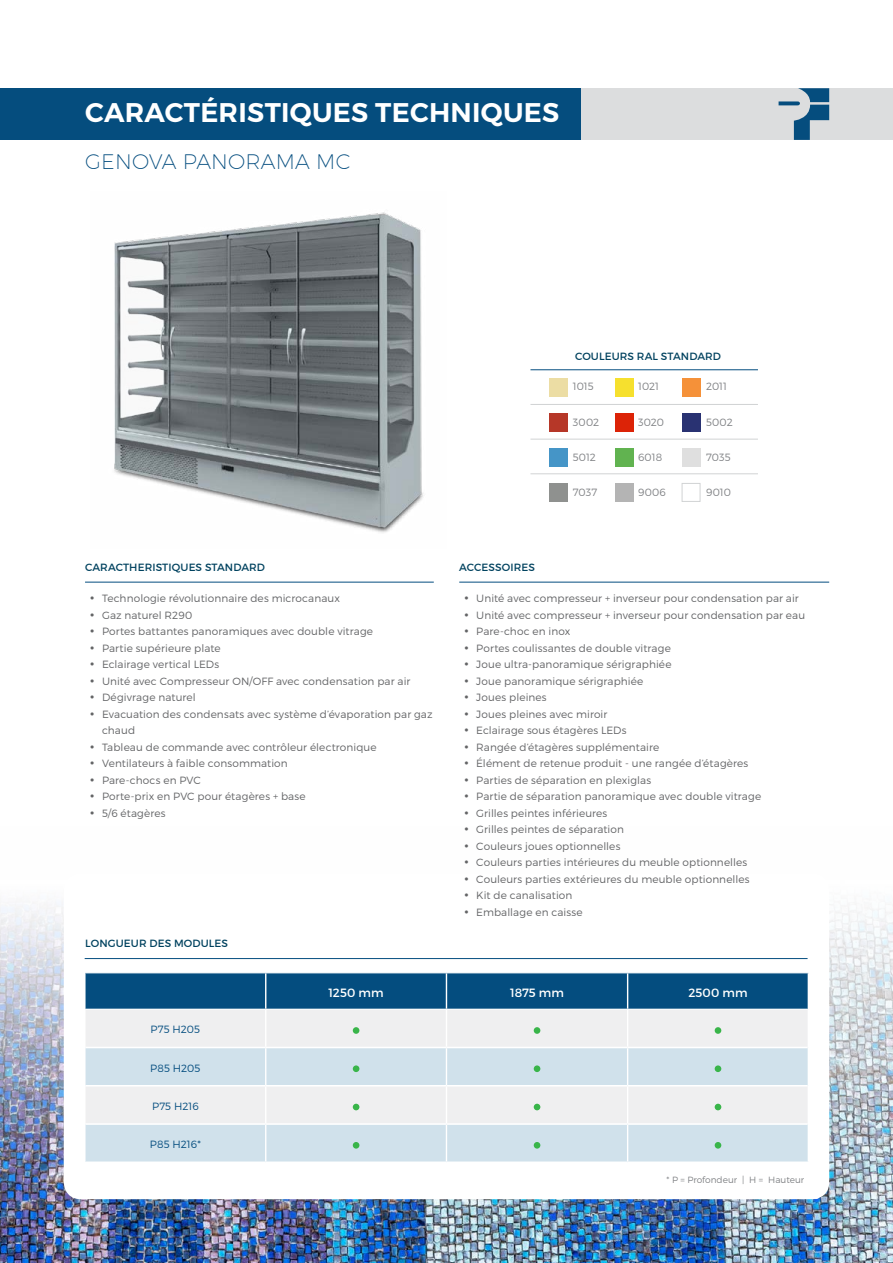
<style>
.page{position:relative;width:893px;height:1263px;background:#fff}
.page>*{position:absolute;margin:0;border:0;box-sizing:border-box;transform-origin:0 0}
.t1{font:600 27px "Montserrat";color:#fff}
.t2{font:200 21px "Montserrat";letter-spacing:.01em;color:#044d7f}
.t3{font:12px "Montserrat";letter-spacing:.005em;color:#fff}
.t4{font:300 10.5px/16.5px "Montserrat";letter-spacing:.01em;color:#636466}
.t5{font:10.5px "Montserrat";letter-spacing:.005em;color:#00425f}
.t6{font:300 10.5px "Montserrat";color:#808285}
.t7{font:300 10.5px "Montserrat";letter-spacing:.005em;color:#044d7f}
.t8{font:300 9px "Montserrat";color:#808285}
.s1{font-family:"Futura BT"}
</style>
<div class="page">
<img style="left:0;top:904px;width:893px;height:359px">
<div style="left:64px;top:873px;width:765px;height:326px;background:#fff;border-radius:17px"></div>
<div style="left:360px;top:88px;width:533px;height:52px;background:#dcddde"></div>
<div style="left:0;top:88px;width:580px;height:52px;background:#054d7e"></div>
<div style="left:86px;top:973px;width:722px;height:36px;background:#044d7f"></div>
<div style="left:86px;top:1010px;width:722px;height:37px;background:#efeff0"></div>
<svg style="left:86px;top:1048px;width:722px;height:113px;fill:#d0e1eb"></svg>
<hr style="left:265px;top:973px;width:1px;height:36px;background:#fff">
<hr style="left:265px;top:1010px;width:1px;height:37px;background:#fff">
<hr style="left:446px;top:973px;width:1px;height:36px;background:#fff">
<hr style="left:446px;top:1010px;width:1px;height:37px;background:#fff">
<hr style="left:627px;top:973px;width:1px;height:36px;background:#fff">
<hr style="left:627px;top:1010px;width:1px;height:37px;background:#fff">
<hr style="left:265px;top:1048px;width:1px;height:37px;background:#fff">
<hr style="left:446px;top:1048px;width:1px;height:37px;background:#fff">
<hr style="left:627px;top:1048px;width:1px;height:37px;background:#fff">
<hr style="left:85px;top:1085px;width:181px;height:1px;background:#fff">
<hr style="left:266px;top:1085px;width:180px;height:1px;background:#fff">
<hr style="left:446px;top:1085px;width:182px;height:1px;background:#fff">
<hr style="left:628px;top:1085px;width:180px;height:1px;background:#fff">
<hr style="left:265px;top:1086px;width:1px;height:37px;background:#fff">
<hr style="left:446px;top:1086px;width:1px;height:37px;background:#fff">
<hr style="left:627px;top:1086px;width:1px;height:37px;background:#fff">
<hr style="left:85px;top:1123px;width:181px;height:2px;background:#fff">
<hr style="left:266px;top:1123px;width:180px;height:2px;background:#fff">
<hr style="left:446px;top:1123px;width:182px;height:2px;background:#fff">
<hr style="left:628px;top:1123px;width:180px;height:2px;background:#fff">
<hr style="left:265px;top:1125px;width:1px;height:36px;background:#fff">
<hr style="left:446px;top:1125px;width:1px;height:36px;background:#fff">
<hr style="left:627px;top:1125px;width:1px;height:36px;background:#fff">
<div style="left:353px;top:1027px;width:6px;height:7px;background:#39b54a;border-radius:50%"></div>
<div style="left:534px;top:1027px;width:6px;height:7px;background:#39b54a;border-radius:50%"></div>
<div style="left:715px;top:1027px;width:6px;height:7px;background:#39b54a;border-radius:50%"></div>
<div style="left:353px;top:1065px;width:6px;height:7px;background:#39b54a;border-radius:50%"></div>
<div style="left:534px;top:1065px;width:6px;height:7px;background:#39b54a;border-radius:50%"></div>
<div style="left:715px;top:1065px;width:6px;height:7px;background:#39b54a;border-radius:50%"></div>
<svg style="left:353px;top:1104px;width:6px;height:6px"></svg>
<svg style="left:534px;top:1104px;width:6px;height:6px"></svg>
<svg style="left:715px;top:1104px;width:6px;height:6px"></svg>
<svg style="left:353px;top:1142px;width:6px;height:6px"></svg>
<svg style="left:534px;top:1142px;width:6px;height:6px"></svg>
<svg style="left:715px;top:1142px;width:6px;height:6px"></svg>
<div style="left:550px;top:378px;width:18px;height:18px;background:#ecdda4"></div>
<div style="left:550px;top:413px;width:18px;height:18px;background:#b63728"></div>
<div style="left:550px;top:448px;width:18px;height:18px;background:#4595c7"></div>
<div style="left:550px;top:483px;width:18px;height:18px;background:#8f918f"></div>
<div style="left:615px;top:378px;width:18px;height:18px;background:#f6e02e"></div>
<div style="left:615px;top:413px;width:18px;height:18px;background:#dc2307"></div>
<div style="left:615px;top:448px;width:18px;height:18px;background:#61b350"></div>
<div style="left:615px;top:483px;width:18px;height:18px;background:#b4b4b4"></div>
<div style="left:682px;top:378px;width:18px;height:18px;background:#f59139"></div>
<div style="left:682px;top:413px;width:18px;height:18px;background:#293272"></div>
<div style="left:682px;top:448px;width:18px;height:18px;background:#dfdfdf"></div>
<div style="left:682px;top:483px;width:18px;height:19px;background:#fff;border:1px solid #d1d3d4"></div>
<hr style="left:530px;top:369px;width:228px;height:1px;background:#044d7f">
<hr style="left:530px;top:404px;width:228px;height:1px;background:#d1d3d4">
<hr style="left:530px;top:439px;width:228px;height:1px;background:#d1d3d4">
<hr style="left:530px;top:473px;width:228px;height:1px;background:#d1d3d4">
<img style="left:114px;top:212px;width:309px;height:321px">
<hr style="left:85px;top:582px;width:349px;height:1px;background:#044d7f">
<hr style="left:459px;top:582px;width:370px;height:1px;background:#044d7f">
<hr style="left:85px;top:958px;width:723px;height:1px;background:#044d7f">
<svg style="left:779px;top:88px;width:50px;height:52px"></svg>
<h1 class="t1" style="left:85px;top:96px;width:38px">CARACTÉRISTIQUES</h1>
<h1 class="t1" style="left:375px;top:96px;width:20px">TECHNIQUES</h1>
<h2 class="t2" style="left:85px;top:149px;width:267px">GE NOVA PANORAMA MC</h2>
<p class="t5" style="left:575px;top:350px;width:16px">COULEURS</p>
<p class="t5" style="left:637px;top:350px;width:33px">RAL STANDARD</p>
<p class="t6" style="left:573px;top:380px;width:22px">1015</p>
<p class="t6" style="left:638px;top:380px;width:23px">1021</p>
<p class="t6" style="left:706px;top:380px;width:22px">2011</p>
<p class="t6" style="left:573px;top:416px;width:28px">3002</p>
<p class="t6" style="left:638px;top:416px;width:28px">3020</p>
<p class="t6" style="left:706px;top:416px;width:28px">5002</p>
<p class="t6" style="left:573px;top:450px;width:25px">5012</p>
<p class="t6" style="left:638px;top:450px;width:26px">6018</p>
<p class="t6" style="left:706px;top:450px;width:26px">7035</p>
<p class="t6" style="left:573px;top:486px;width:26px">7037</p>
<p class="t6" style="left:638px;top:486px;width:29px">9006</p>
<p class="t6" style="left:706px;top:486px;width:26px">9010</p>
<p class="t5" style="left:85px;top:560px;width:16px">CARACTHERISTIQUES</p>
<p class="t5" style="left:205px;top:560px;width:9px">STANDARD</p>
<p class="t4" style="left:89px;top:590px;width:252px"><span class="s1">•</span> Technologie révolutionnaire des microcanaux</p>
<p class="t4" style="left:89px;top:607px;width:104px"><span class="s1">•</span> Gaz naturel R290</p>
<p class="t4" style="left:89px;top:623px;width:285px"><span class="s1">•</span> Portes battantes panoramiques avec double vitrage</p>
<p class="t4" style="left:89px;top:640px;width:133px"><span class="s1">•</span> Partie supérieure plate</p>
<p class="t4" style="left:89px;top:656px;width:131px"><span class="s1">•</span> Eclairage vertical LEDs</p>
<p class="t4" style="left:89px;top:673px;width:323px"><span class="s1">•</span> Unité avec Compresseur ON/OFF avec condensation par air</p>
<p class="t4" style="left:89px;top:689px;width:108px"><span class="s1">•</span> Dégivrage naturel</p>
<p class="t4" style="left:102px;top:706px;width:332px;text-indent:-13px"><span class="s1">•</span> Evacuation des condensats avec système d’évaporation par gaz chaud</p>
<p class="t4" style="left:89px;top:739px;width:289px"><span class="s1">•</span> Tableau de commande avec contrôleur électronique</p>
<p class="t4" style="left:89px;top:755px;width:200px"><span class="s1">•</span> Ventilateurs à faible consommation</p>
<p class="t4" style="left:89px;top:772px;width:113px"><span class="s1">•</span> Pare-chocs en PVC</p>
<p class="t4" style="left:89px;top:788px;width:218px"><span class="s1">•</span> Porte-prix en PVC pour étagères + base</p>
<p class="t4" style="left:89px;top:805px;width:78px"><span class="s1">•</span> 5/6 étagères</p>
<p class="t5" style="left:85px;top:937px;width:15px">LONGUEUR</p>
<p class="t5" style="left:149px;top:937px;width:8px">DES</p>
<p class="t5" style="left:174px;top:937px;width:9px">MODULES</p>
<p class="t5" style="left:459px;top:560px;width:16px">ACCESSOIRES</p>
<p class="t4" style="left:463px;top:590px;width:337px"><span class="s1">•</span> Unité avec compresseur + inverseur pour condensation par air</p>
<p class="t4" style="left:463px;top:607px;width:343px"><span class="s1">•</span> Unité avec compresseur + inverseur pour condensation par eau</p>
<p class="t4" style="left:463px;top:623px;width:108px"><span class="s1">•</span> Pare-choc en inox</p>
<p class="t4" style="left:463px;top:640px;width:209px"><span class="s1">•</span> Portes coulissantes de double vitrage</p>
<p class="t4" style="left:463px;top:656px;width:209px"><span class="s1">•</span> Joue ultra-panoramique sérigraphiée</p>
<p class="t4" style="left:463px;top:673px;width:181px"><span class="s1">•</span> Joue panoramique sérigraphiée</p>
<p class="t4" style="left:463px;top:689px;width:85px"><span class="s1">•</span> Joues pleines</p>
<p class="t4" style="left:463px;top:706px;width:145px"><span class="s1">•</span> Joues pleines avec miroir</p>
<p class="t4" style="left:463px;top:722px;width:165px"><span class="s1">•</span> Eclairage sous étagères LEDs</p>
<p class="t4" style="left:463px;top:739px;width:197px"><span class="s1">•</span> Rangée d’étagères supplémentaire</p>
<p class="t4" style="left:463px;top:755px;width:286px"><span class="s1">•</span> Élément de retenue produit - une rangée d’étagères</p>
<p class="t4" style="left:463px;top:772px;width:189px"><span class="s1">•</span> Parties de séparation en plexiglas</p>
<p class="t4" style="left:463px;top:788px;width:299px"><span class="s1">•</span> Partie de séparation panoramique avec double vitrage</p>
<p class="t4" style="left:463px;top:805px;width:145px"><span class="s1">•</span> Grilles peintes inférieures</p>
<p class="t4" style="left:463px;top:821px;width:162px"><span class="s1">•</span> Grilles peintes de séparation</p>
<p class="t4" style="left:463px;top:838px;width:158px"><span class="s1">•</span> Couleurs joues optionnelles</p>
<p class="t4" style="left:463px;top:854px;width:285px"><span class="s1">•</span> Couleurs parties intérieures du meuble optionnelles</p>
<p class="t4" style="left:463px;top:870px;width:288px"><span class="s1">•</span> Couleurs parties extérieures du meuble optionnelles</p>
<p class="t4" style="left:463px;top:887px;width:110px"><span class="s1">•</span> Kit de canalisation</p>
<p class="t4" style="left:463px;top:903px;width:121px"><span class="s1">•</span> Emballage en caisse</p>
<p class="t7" style="left:151px;top:1023px;width:51px">P75 H205</p>
<p class="t7" style="left:150px;top:1061px;width:52px">P85 H205</p>
<p class="t7" style="left:152px;top:1100px;width:48px">P75 H216</p>
<p class="t7" style="left:150px;top:1138px;width:52px">P85 H216*</p>
<p class="t3" style="left:328px;top:985px;width:57px">1250 MM</p>
<p class="t3" style="left:510px;top:985px;width:55px">1875 MM</p>
<p class="t3" style="left:688px;top:985px;width:61px">2500 MM</p>
<p class="t8" style="left:667px;top:1174px;width:139px">* P = Profondeur | H = Hauteur</p>
<p class="t3" style="left:813px;top:1187px;width:8px">5</p>
</div>
